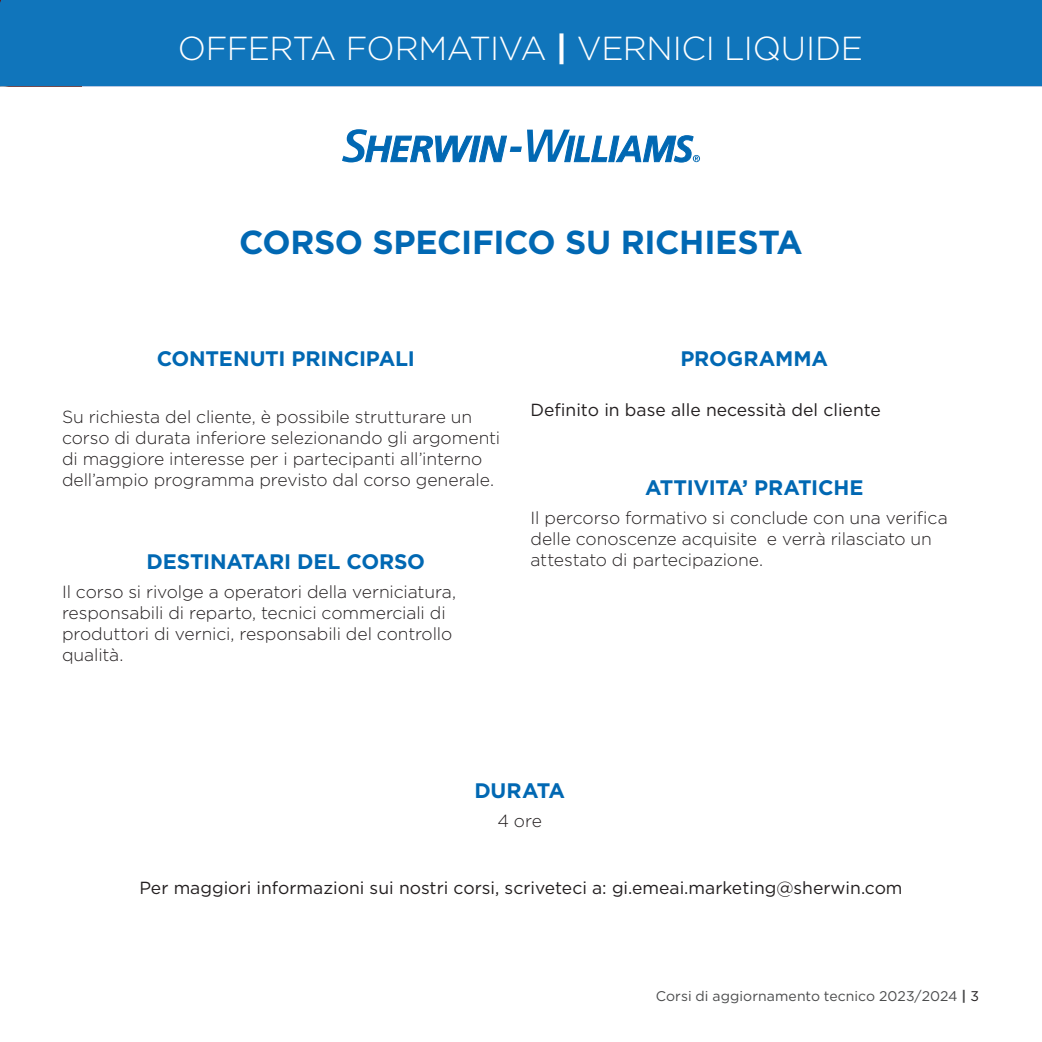
<style>
.page{position:relative;width:1042px;height:1042px;background:#fff}
.page>*{position:absolute;margin:0;border:0;box-sizing:border-box;transform-origin:0 0}
.t1{font:300 33.25px "Gotham";letter-spacing:-.01em;color:#fff}
.t2{font:700 33.25px "Gotham";letter-spacing:-.01em;color:#0168b3}
.t3{font:700 21px "Gotham";letter-spacing:-.01em;color:#0168b3}
.t4{font:300 17.5px/21px "Gotham";letter-spacing:-.005em;color:#231f20}
.t5{font:17.5px "Gotham";color:#231f20}
.t6{font:14px "Gotham";letter-spacing:.005em;color:#4b4c4d}
.s1{font-weight:700}
.s2{color:#231f20}
</style>
<div class="page">
<div style="left:0;top:0;width:1042px;height:86px;background:#1075bb"></div>
<svg style="left:342px;top:129px;width:358px;height:33px"></svg>
<h1 class="t1" style="left:206px;top:6px;width:322px">MARKETING NEWS</h1>
<h1 class="t1" style="left:178px;top:27px;width:687px">OFFERTA FORMATIVA <span class="s1">|</span> VERNICI LIQUIDE</h1>
<h1 class="t2" style="left:239px;top:221px;width:565px">CORSO SPECIFICO SU RICHIESTA</h1>
<p class="t3" style="left:157px;top:344px;width:259px">CONTENUTI PRINCIPALI</p>
<p class="t4" style="left:62px;top:406px;width:440px">Su richiesta del cliente, è possibile strutturare un corso di durata inferiore selezionando gli argomenti di maggiore interesse per i partecipanti all’interno dell’ampio programma previsto dal corso generale.</p>
<p class="t3" style="left:146px;top:548px;width:280px">DESTINATARI DEL CORSO</p>
<p class="t4" style="left:62px;top:581px;width:396px">Il corso si rivolge a operatori della verniciatura, responsabili di reparto, tecnici commerciali di produttori di vernici, responsabili del controllo qualità.</p>
<p class="t3" style="left:680px;top:344px;width:149px">PROGRAMMA</p>
<p class="t5" style="left:530px;top:398px;width:352px">Definito in base alle necessità del cliente</p>
<p class="t3" style="left:645px;top:473px;width:220px">ATTIVITA’ PRATICHE</p>
<p class="t4" style="left:530px;top:506px;width:419px">Il percorso formativo si conclude con una verifica delle conoscenze acquisite e verrà rilasciato un attestato di partecipazione.</p>
<p class="t3" style="left:474px;top:777px;width:92px">DURATA</p>
<p class="t4" style="left:497px;top:810px;width:46px">4 ore</p>
<p class="t5" style="left:139px;top:876px;width:765px">Per maggiori informazioni sui nostri corsi, scriveteci a: gi.emeai.marketing@sherwin.com</p>
<p class="t6" style="left:656px;top:987px;width:325px">Corsi di aggiornamento tecnico 2023/2024 <span class="s1">|</span> <span class="s2">3</span></p>
</div>
